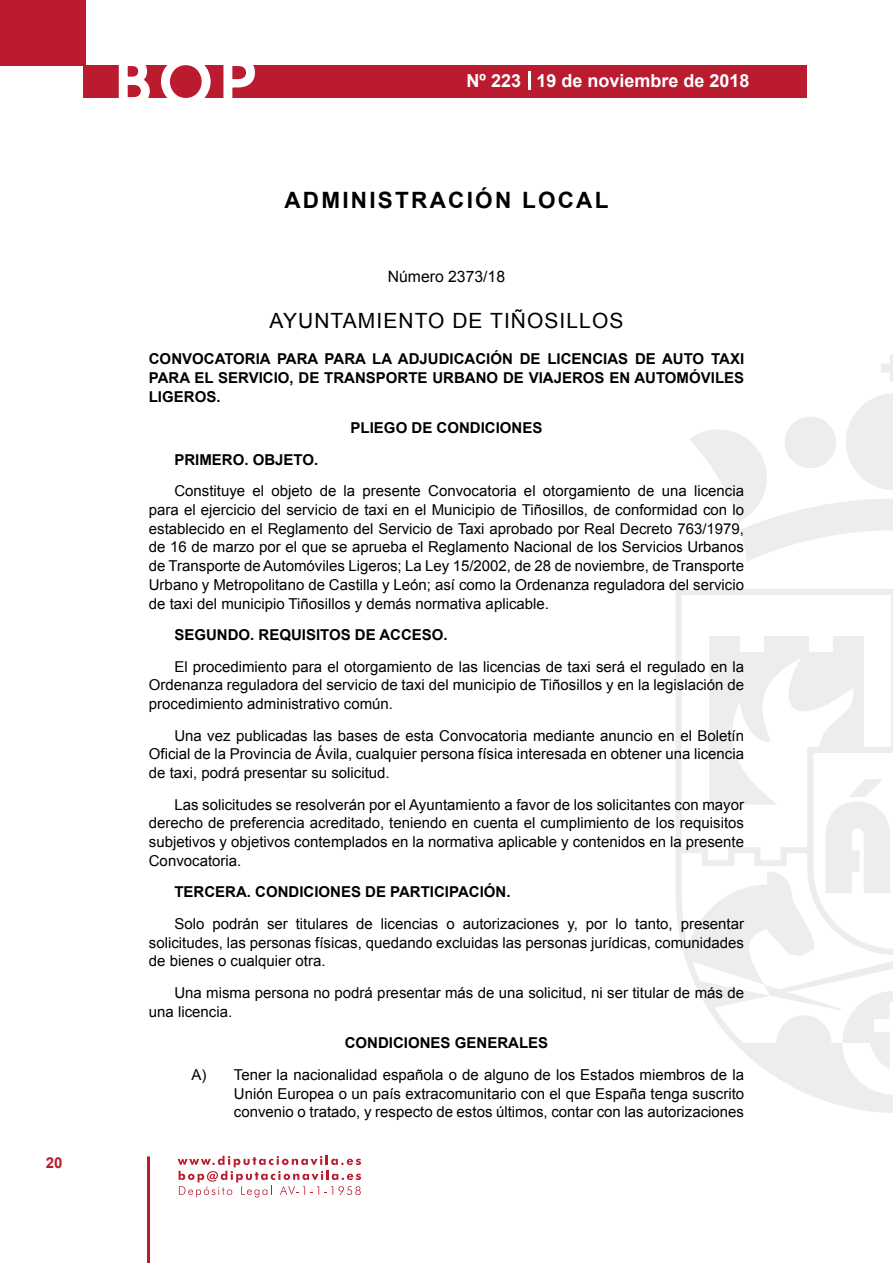
<style>
.page{position:relative;width:893px;height:1263px;background:#fff}
.page>*{position:absolute;margin:0;border:0;box-sizing:border-box;transform-origin:0 0}
.t1{font:500 61.5px "Avant Garde";color:#fff}
.t2{font:700 22.5px "Arial";letter-spacing:.1em;color:#000}
.t3{font:21px "Arial";letter-spacing:.05em;color:#000}
.t4{font:700 18px "Arial";color:#fff}
.t5{font:15.75px "Arial";color:#000}
.t6{font:15px/18.8px "Arial";color:#000;text-align:justify}
.t7{font:700 15px/18.8px "Arial";color:#000;text-align:justify}
.t8{font:700 15px "Arial";color:#ba1b2f}
</style>
<div class="page">
<svg style="left:178px;top:1156px;width:183px;height:41px"></svg>
<hr style="left:147px;top:1156px;width:3px;height:107px;background:#ba1b2f">
<div style="left:0;top:0;width:85px;height:66px;background:#ba1b2f"></div>
<div style="left:84px;top:65px;width:723px;height:33px;background:#ba1b2f"></div>
<svg style="left:118px;top:65px;width:32px;height:33px"></svg>
<svg style="left:161px;top:65px;width:50px;height:33px"></svg>
<svg style="left:223px;top:65px;width:32px;height:33px"></svg>
<svg style="left:529px;top:71px;width:2px;height:19px"></svg>
<svg style="left:881px;top:355px;width:12px;height:27px"></svg>
<svg style="left:690px;top:393px;width:203px;height:168px"></svg>
<svg style="left:676px;top:589px;width:217px;height:524px"></svg>
<svg style="left:764px;top:984px;width:129px;height:86px"></svg>
<svg style="left:825px;top:779px;width:66px;height:114px"></svg>
<p class="t8" style="left:46px;top:1153px;width:18px">20</p>
<h1 class="t1" style="left:115px;top:44px;width:141px">BOP</h1>
<p class="t4" style="left:467px;top:69px;width:284px">Nº 223 19 de noviembre de 2018</p>
<h2 class="t2" style="left:284px;top:185px;width:325px">ADMINISTRACIÓN LOCAL</h2>
<p class="t5" style="left:388px;top:266px;width:119px">Número 2373/18</p>
<h3 class="t3" style="left:270px;top:307px;width:355px">AYUNTAMIENTO DE TIÑOSILLOS</h3>
<p class="t7" style="left:149px;top:350px;width:597px">CONVOCATORIA PARA PARA LA ADJUDICACIÓN DE LICENCIAS DE AUTO TAXI PARA EL SERVICIO, DE TRANSPORTE URBANO DE VIAJEROS EN AUTOMÓVILES LIGEROS.</p>
<p class="t7" style="left:351px;top:419px;width:193px">PLIEGO DE CONDICIONES</p>
<p class="t7" style="left:174px;top:450px;width:145px">PRIMERO. OBJETO.</p>
<p class="t6" style="left:149px;top:482px;width:597px;text-indent:26px">Constituye el objeto de la presente Convocatoria el otorgamiento de una licencia para el ejercicio del servicio de taxi en el Municipio de Tiñosillos, de conformidad con lo establecido en el Reglamento del Servicio de Taxi aprobado por Real Decreto 763/1979, de 16 de marzo por el que se aprueba el Reglamento Nacional de los Servicios Urbanos de Transporte de Automóviles Ligeros; La Ley 15/2002, de 28 de noviembre, de Transporte Urbano y Metropolitano de Castilla y León; así como la Ordenanza reguladora del servicio de taxi del municipio Tiñosillos y demás normativa aplicable.</p>
<p class="t7" style="left:174px;top:626px;width:275px">SEGUNDO. REQUISITOS DE ACCESO.</p>
<p class="t6" style="left:149px;top:657px;width:597px;text-indent:26px">El procedimiento para el otorgamiento de las licencias de taxi será el regulado en la Ordenanza reguladora del servicio de taxi del municipio de Tiñosillos y en la legislación de procedimiento administrativo común.</p>
<p class="t6" style="left:149px;top:726px;width:597px;text-indent:26px">Una vez publicadas las bases de esta Convocatoria mediante anuncio en el Boletín Oficial de la Provincia de Ávila, cualquier persona física interesada en obtener una licencia de taxi, podrá presentar su solicitud.</p>
<p class="t6" style="left:149px;top:795px;width:597px;text-indent:26px">Las solicitudes se resolverán por el Ayuntamiento a favor de los solicitantes con mayor derecho de preferencia acreditado, teniendo en cuenta el cumplimiento de los requisitos subjetivos y objetivos contemplados en la normativa aplicable y contenidos en la presente Convocatoria.</p>
<p class="t7" style="left:174px;top:883px;width:338px">TERCERA. CONDICIONES DE PARTICIPACIÓN.</p>
<p class="t6" style="left:149px;top:914px;width:597px;text-indent:26px">Solo podrán ser titulares de licencias o autorizaciones y, por lo tanto, presentar solicitudes, las personas físicas, quedando excluidas las personas jurídicas, comunidades de bienes o cualquier otra.</p>
<p class="t6" style="left:149px;top:983px;width:597px;text-indent:26px">Una misma persona no podrá presentar más de una solicitud, ni ser titular de más de una licencia.</p>
<p class="t7" style="left:345px;top:1034px;width:205px">CONDICIONES GENERALES</p>
<p class="t6" style="left:234px;top:1065px;width:512px;text-indent:-43px">A) Tener la nacionalidad española o de alguno de los Estados miembros de la Unión Europea o un país extracomunitario con el que España tenga suscrito convenio o tratado, y respecto de estos últimos, contar con las autorizaciones</p>
</div>
